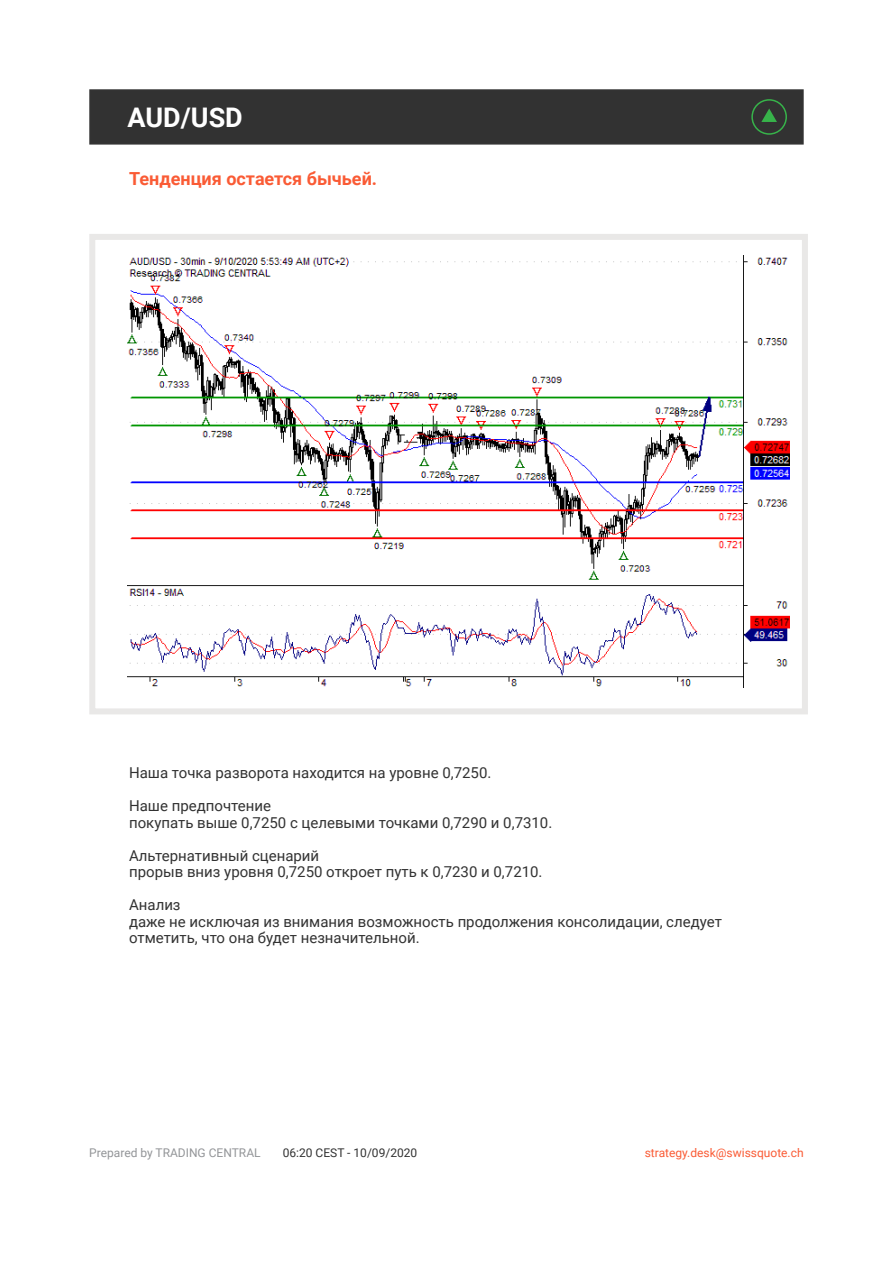
<style>
.page{position:relative;width:893px;height:1263px;background:#fff}
.page>*{position:absolute;margin:0;border:0;box-sizing:border-box;transform-origin:0 0}
.t1{font:700 27px "Roboto";color:#fff}
.t2{font:700 18px "Roboto";color:#fa5b35}
.t3{font:15px/16.5px "Roboto";color:#323232}
.t4{font:12px "Roboto";color:#fa5b35}
.t5{font:12px "Roboto";color:#939598}
.t6{font:12px "Roboto";color:#323232}
</style>
<div class="page">
<div style="left:89px;top:234px;width:719px;height:480px;border:6px solid #e9e8e7"></div>
<div style="left:89px;top:89px;width:715px;height:56px;background:#323232;border:2px solid #323232"></div>
<img style="left:128px;top:255px;width:661px;height:432px">
<svg style="left:751px;top:99px;width:36px;height:36px"></svg>
<h1 class="t1" style="left:128px;top:98px;width:117px">AUD/USD</h1>
<p class="t2" style="left:129px;top:166px;width:250px">Tенденция остается бычьей.</p>
<p class="t3" style="left:129px;top:764px;width:364px">Наша точка разворота находится на уровне 0,7250.</p>
<p class="t3" style="left:129px;top:797px;width:425px">Наше предпочтение<br>покупать выше 0,7250 с целевыми точками 0,7290 и 0,7310.</p>
<p class="t3" style="left:129px;top:846px;width:415px">Альтернативный сценарий<br>прорыв вниз уровня 0,7250 откроет путь к 0,7230 и 0,7210.</p>
<p class="t3" style="left:129px;top:896px;width:594px">Анализ<br>даже не исключая из внимания возможность продолжения консолидации, следует отметить, что она будет незначительной.</p>
<p class="t5" style="left:89px;top:1144px;width:173px">Prepared by TRADING CENTRAL</p>
<p class="t6" style="left:283px;top:1144px;width:136px">06:20 CEST - 10/09/2020</p>
<p class="t4" style="left:645px;top:1144px;width:160px">strategy.desk@swissquote.ch</p>
</div>
